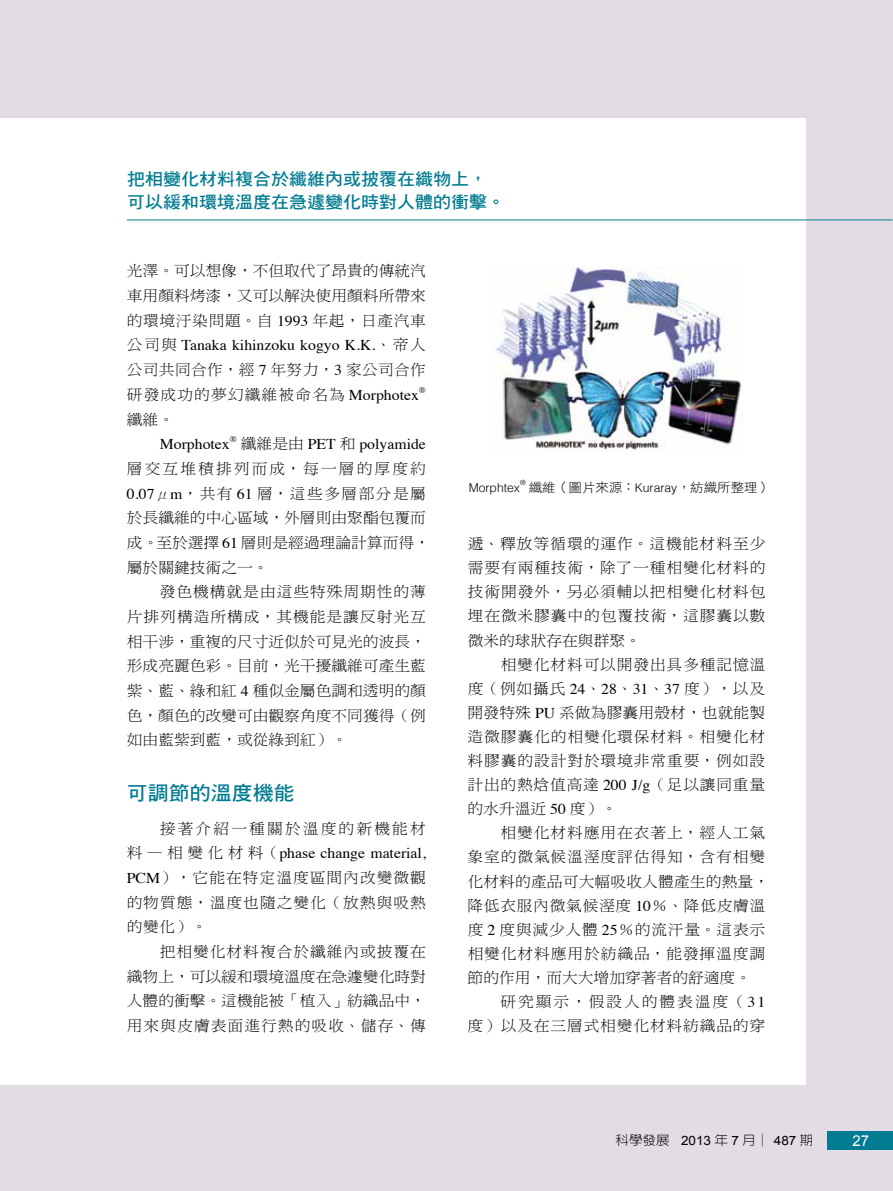
<style>
.page{position:relative;width:893px;height:1191px;background:#e4dce5}
.page>*{position:absolute;margin:0;border:0;box-sizing:border-box;transform-origin:0 0}
.t1{font:19.95px "DF Hei Std W7";color:#007b91;scale:1.05 1}
.t2{font:17.1px/22.5px "DF Hei Std W7";color:#007b91;scale:1.05 1}
.t3{font:15px/24.2px "DF Ming Std W3";letter-spacing:.045em;color:#000;text-align:justify;scale:1.05 1}
.t4{font:15px/24.6px "DF Ming Std W3";color:#000;scale:1.05 1}
.t5{font:15px "Times";color:#000;scale:1.05 1}
.t6{font:15px/24.6px "DF Ming Std W3";letter-spacing:.07em;color:#000;scale:1.05 1}
.t7{font:15px "DF Ming Std W3";letter-spacing:.135em;color:#000;scale:1.05 1}
.t8{font:15px "Arial";color:#fff}
.t9{font:12.9px "DF Hei Std W3";color:#000;scale:1.05 1}
.t10{font:300 12.9px "AR New Hei B5";color:#000;scale:1.05 1}
.t11{font:300 12.3px "Helvetica";color:#000}
.t12{font:8.7px "Times";color:#000;scale:1.05 1}
.t13{font:300 7.2px "Helvetica";color:#000}
.s1{font-family:"Times"}
.s2{font-family:"DF Ming Std W3"}
.s3{font-family:"Helvetica";font-weight:300;font-size:12.3px}
.s4{font-family:"Arial";font-weight:400}
</style>
<div class="page">
<div style="left:0;top:118px;width:805px;height:966px;background:#fff"></div>
<div style="left:828px;top:1131px;width:65px;height:18px;background:#007b91"></div>
<hr style="left:127px;top:220px;width:766px;height:1px;background:#007b91">
<img style="left:496px;top:268px;width:246px;height:183px">
<p class="t2" style="left:127px;top:167px;width:361px">把相變化材料複合於纖維內或披覆在織物上，可以緩和環境溫度在急遽變化時對人體的衝擊。</p>
<p class="t3" style="left:127px;top:258px;width:286px;line-height:24.6px">光澤。可以想像，不但取代了昂貴的傳統汽車用顏料烤漆，又可以解決使用顏料所帶來的環境汙染問題。自 <span class="s1">1993</span> 年起，日產汽車</p>
<p class="t5" style="left:127px;top:331px;width:286px"><span class="s2">公司與</span> Tanaka kihinzoku kogyo K.K.<span class="s2">、帝人</span></p>
<p class="t6" style="left:127px;top:357px;width:286px">公司共同合作，經 <span class="s1">7</span> 年努力，<span class="s1">3</span> 家公司合作研發成功的夢幻纖維被命名為 <span class="s1">Morphotex</span></p>
<p class="t12" style="left:419px;top:381px;width:8px">®</p>
<p class="t3" style="left:127px;top:407px;width:46px">纖維。</p>
<p class="t5" style="left:160px;top:430px;width:68px">Morphotex</p>
<p class="t12" style="left:230px;top:431px;width:8px">®</p>
<p class="t5" style="left:241px;top:430px;width:178px"><span class="s2">纖維是由</span> PET <span class="s2">和</span> polyamide</p>
<p class="t4" style="left:127px;top:456px;width:290px">層交互堆積排列而成，每一層的厚度約<br><span class="s1">0.07</span>μ<span class="s1">m</span>，共有 <span class="s1">61</span> 層，這些多層部分是屬於長纖維的中心區域，外層則由聚酯包覆而成。至於選擇 <span class="s1">61</span> 層則是經過理論計算而得，屬於關鍵技術之一。</p>
<p class="t3" style="left:127px;top:579px;width:286px;line-height:24.6px;text-indent:33px">發色機構就是由這些特殊周期性的薄片排列構造所構成，其機能是讓反射光互相干涉，重複的尺寸近似於可見光的波長，形成亮麗色彩。目前，光干擾纖維可產生藍紫、藍、綠和紅 <span class="s1">4</span> 種似金屬色調和透明的顏色，顏色的改變可由觀察角度不同獲得（例如由藍紫到藍，或從綠到紅）。</p>
<h1 class="t1" style="left:127px;top:782px;width:161px">可調節的溫度機能</h1>
<p class="t7" style="left:160px;top:820px;width:255px">接著介紹一種關於溫度的新機能材</p>
<p class="t5" style="left:127px;top:839px;width:286px"><span class="s2">料 — 相變化材料（</span>phase change material,</p>
<p class="t3" style="left:127px;top:865px;width:286px;line-height:24.6px"><span class="s1">PCM</span>），它能在特定溫度區間內改變微觀的物質態，溫度也隨之變化（放熱與吸熱的變化）。</p>
<p class="t3" style="left:127px;top:939px;width:286px;line-height:24.6px;text-indent:33px">把相變化材料複合於纖維內或披覆在織物上，可以緩和環境溫度在急遽變化時對人體的衝擊。這機能被「植入」紡織品中，用來與皮膚表面進行熱的吸收、儲存、傳</p>
<p class="t11" style="left:469px;top:477px;width:53px">Morphtex</p>
<p class="t13" style="left:520px;top:477px;width:7px">®</p>
<p class="t9" style="left:529px;top:480px;width:232px">纖維（圖片來源：<span class="s3">Kuraray</span>，紡織所整理）</p>
<p class="t3" style="left:468px;top:531px;width:285px">遞、釋放等循環的運作。這機能材料至少需要有兩種技術，除了一種相變化材料的技術開發外，另必須輔以把相變化材料包埋在微米膠囊中的包覆技術，這膠囊以數微米的球狀存在與群聚。</p>
<p class="t3" style="left:467px;top:652px;width:285px;text-indent:33px">相變化材料可以開發出具多種記憶溫度（例如攝氏 <span class="s1">24</span>、<span class="s1">28</span>、<span class="s1">31</span>、<span class="s1">37</span> 度），以及開發特殊 <span class="s1">PU</span> 系做為膠囊用殼材，也就能製造微膠囊化的相變化環保材料。相變化材料膠囊的設計對於環境非常重要，例如設計出的熱焓值高達 <span class="s1">200 J/g</span>（足以讓同重量的水升溫近 <span class="s1">50</span> 度）。</p>
<p class="t3" style="left:467px;top:820px;width:289px;text-align:left;text-indent:33px">相變化材料應用在衣著上，經人工氣象室的微氣候溫溼度評估得知，含有相變化材料的產品可大幅吸收人體產生的熱量，降低衣服內微氣候溼度 <span class="s1">10</span>％、降低皮膚溫度 <span class="s1">2</span> 度與減少人體 <span class="s1">25</span>％的流汗量。這表示相變化材料應用於紡織品，能發揮溫度調節的作用，而大大增加穿著者的舒適度。</p>
<p class="t3" style="left:468px;top:989px;width:285px;text-align:right">研究顯示，假設人的體表溫度（<span class="s1">31<br></span>度）以及在三層式相變化材料紡織品的穿</p>
<p class="t10" style="left:615px;top:1133px;width:190px">科學發展 <span class="s4">2013</span> 年 <span class="s4">7</span> 月│ <span class="s4">487</span> 期</p>
<p class="t8" style="left:852px;top:1131px;width:18px">27</p>
</div>
